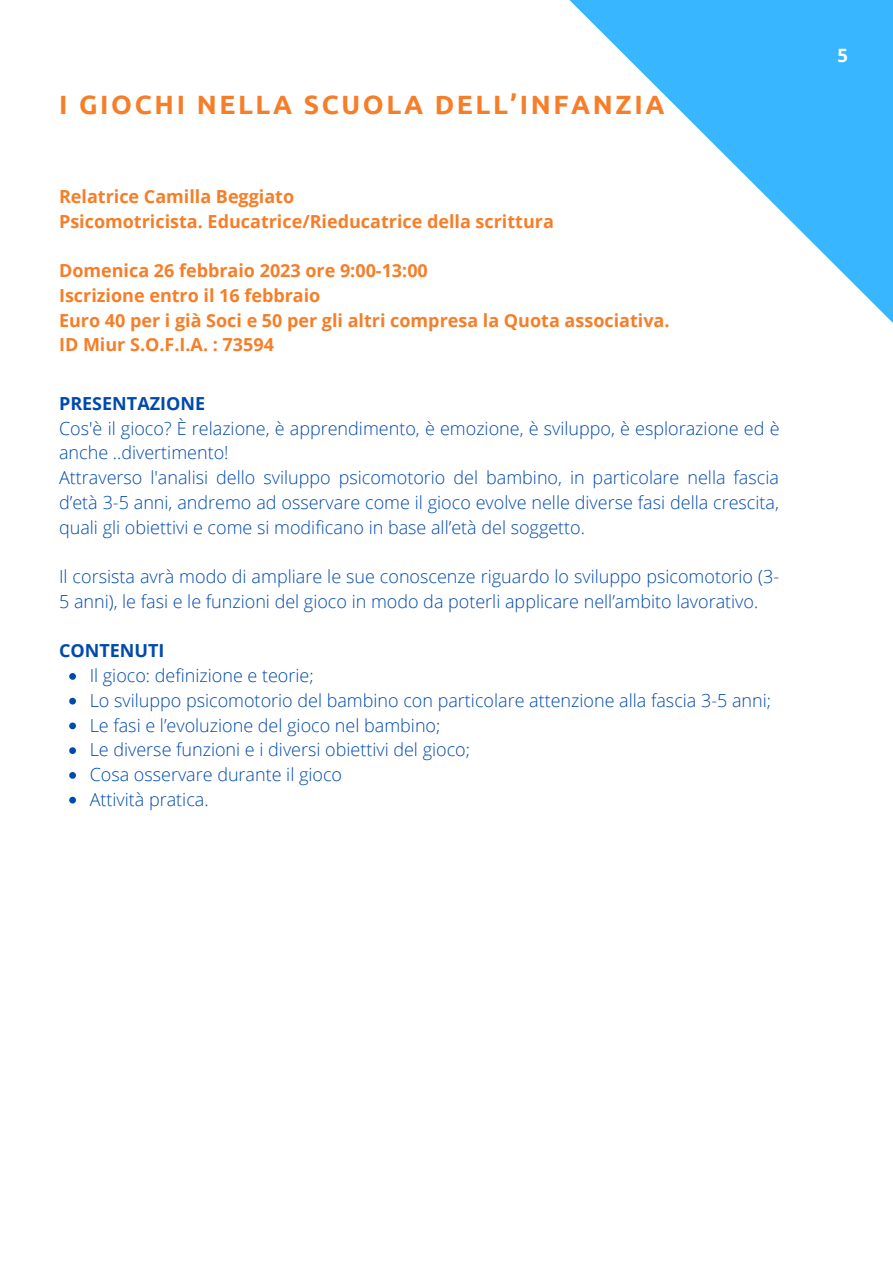
<style>
.page{position:relative;width:893px;height:1264px;background:#fff}
.page>*{position:absolute;margin:0;border:0;box-sizing:border-box;transform-origin:0 0}
.t1{font:700 26.4px "Ubuntu";letter-spacing:.1em;color:#f67e28}
.t2{font:700 18.3px "Open Sans";color:#fff}
.t3{font:300 18px/24.8px "Open Sans";color:#004aad}
.t4{font:700 18px/24.8px "Open Sans";color:#f67e28}
.t5{font:700 18px "Open Sans";color:#004aad}
</style>
<div class="page">
<svg style="left:569px;top:0;width:323px;height:322px"></svg>
<svg style="left:69px;top:673px;width:7px;height:6px"></svg>
<svg style="left:69px;top:697px;width:7px;height:7px"></svg>
<svg style="left:69px;top:722px;width:7px;height:7px"></svg>
<svg style="left:69px;top:747px;width:7px;height:7px"></svg>
<svg style="left:69px;top:772px;width:7px;height:6px"></svg>
<svg style="left:69px;top:796px;width:7px;height:7px"></svg>
<h1 class="t1" style="left:59px;top:89px;width:606px">I GIOCHI NELLA SCUOLA DELL’INFANZIA</h1>
<p class="t4" style="left:59px;top:183px;width:496px">Relatrice Camilla Beggiato<br>Psicomotricista. Educatrice/Rieducatrice della scrittura</p>
<p class="t4" style="left:59px;top:258px;width:612px">Domenica 26 febbraio 2023 ore 9:00-13:00<br>Iscrizione entro il 16 febbraio<br>Euro 40 per i già Soci e 50 per gli altri compresa la Quota associativa.<br>ID Miur S.O.F.I.A. : 73594</p>
<p class="t5" style="left:59px;top:390px;width:147px">PRESENTAZIONE</p>
<p class="t3" style="left:59px;top:415px;width:722px">Cos'è il gioco? È relazione, è apprendimento, è emozione, è sviluppo, è esplorazione ed è anche ..divertimento!<br>Attraverso l'analisi dello sviluppo psicomotorio del bambino, in particolare nella fascia d’età 3-5 anni, andremo ad osservare come il gioco evolve nelle diverse fasi della crescita, quali gli obiettivi e come si modificano in base all’età del soggetto.</p>
<p class="t3" style="left:59px;top:563px;width:721px">Il corsista avrà modo di ampliare le sue conoscenze riguardo lo sviluppo psicomotorio (3-<br>5 anni), le fasi e le funzioni del gioco in modo da poterli applicare nell’ambito lavorativo.</p>
<p class="t5" style="left:59px;top:638px;width:107px">CONTENUTI</p>
<p class="t3" style="left:90px;top:662px;width:683px">Il gioco: definizione e teorie;<br>Lo sviluppo psicomotorio del bambino con particolare attenzione alla fascia 3-5 anni; Le fasi e l’evoluzione del gioco nel bambino;<br>Le diverse funzioni e i diversi obiettivi del gioco;<br>Cosa osservare durante il gioco<br>Attività pratica.</p>
<p class="t2" style="left:837px;top:42px;width:12px">5</p>
</div>
